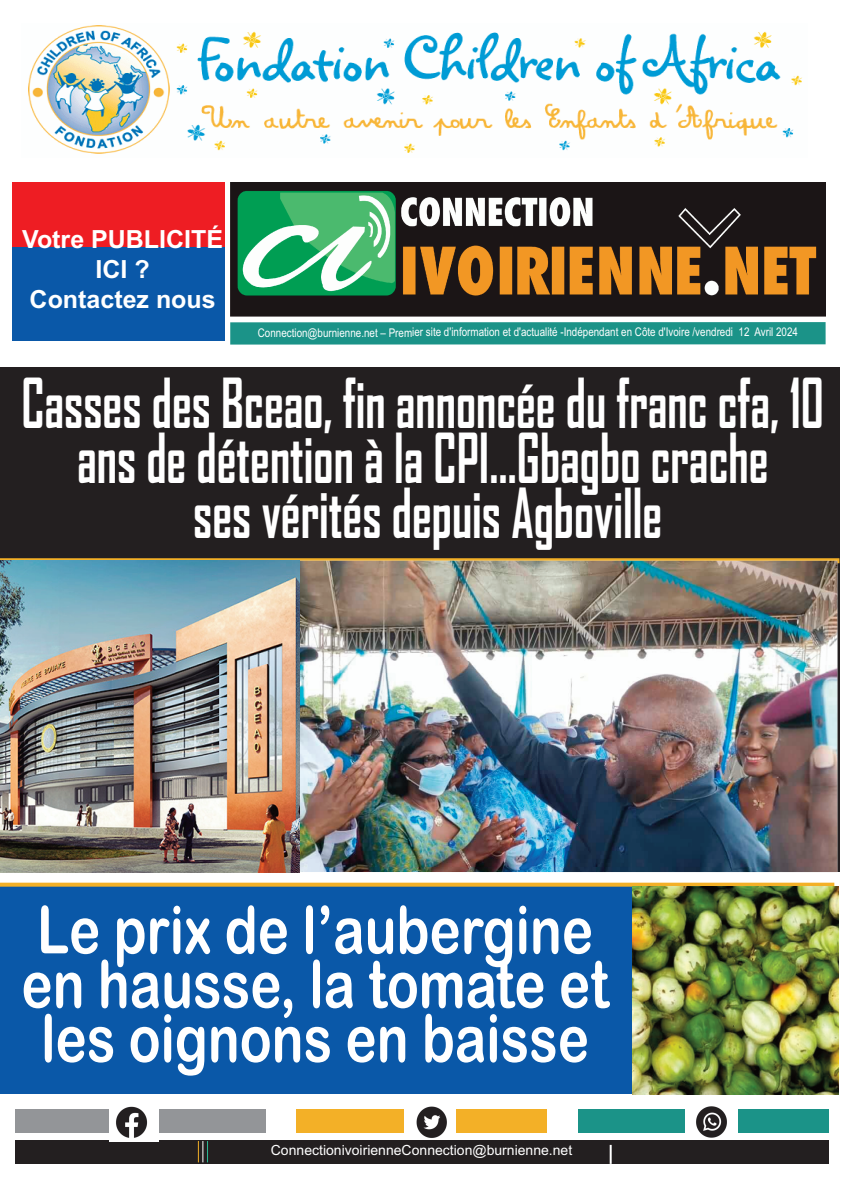
<style>
.page{position:relative;width:842px;height:1191px;background:#fff}
.page>*{position:absolute;margin:0;border:0;box-sizing:border-box;transform-origin:0 0}
.t1{font:700 66px/55px "Agency FB";color:#fff;text-align:center;scale:.75 1}
.t2{font:66px/54.2px "Arial Rounded MT Bold";color:#fff;scale:.8 1}
.t3{font:700 25px/30px "Arial";color:#fff;text-align:center}
.t4{font:14px "Arial";color:#fff}
.t5{font:12px "Arial Narrow";color:#fff}
</style>
<div class="page">
<div style="left:0;top:367px;width:839px;height:505px;background:#231f20"></div>
<div style="left:13px;top:182px;width:212px;height:66px;background:#ee1d23"></div>
<div style="left:12px;top:247px;width:213px;height:93px;background:#0a58a8"></div>
<div style="left:230px;top:322px;width:596px;height:22px;background:#1b9388"></div>
<img style="left:230px;top:182px;width:596px;height:135px">
<div style="left:0;top:886px;width:632px;height:208px;background:#0a58a8"></div>
<img style="left:28px;top:25px;width:774px;height:129px">
<svg style="left:0;top:558px;width:839px;height:5px;background:#caa142"></svg>
<img style="left:299px;top:561px;width:538px;height:311px">
<img style="left:0;top:561px;width:299px;height:311px">
<svg style="left:0;top:882px;width:834px;height:4px;background:#f5bd4b"></svg>
<img style="left:632px;top:886px;width:206px;height:208px">
<div style="left:15px;top:1108px;width:251px;height:24px;background:#939598"></div>
<div style="left:296px;top:1108px;width:251px;height:24px;background:#f3b027"></div>
<div style="left:577px;top:1108px;width:251px;height:24px;background:#1b9388"></div>
<div style="left:15px;top:1140px;width:813px;height:23px;background:#231f20"></div>
<img style="left:110px;top:1106px;width:48px;height:35px">
<img style="left:404px;top:1106px;width:52px;height:32px">
<img style="left:685px;top:1106px;width:52px;height:32px">
<svg style="left:198px;top:1141px;width:10px;height:21px"></svg>
<svg style="left:610px;top:1144px;width:2px;height:19px"></svg>
<h2 class="t3" style="left:22px;top:225px;width:202px">Votre PUBLICITÉ<br>ICI ?<br>Contactez nous</h2>
<p class="t5" style="left:258px;top:325px;width:542px">Connection@burnienne.net – Premier site d'information et d'actualité -Indépendant en Côte d'Ivoire /vendredi 12 Avril 2024</p>
<h1 class="t1" style="left:21px;top:377px;width:1072px">Casses des Bceao, fin annoncée du franc cfa, 10 ans de détention à la CPI…Gbagbo crache<br>ses vérités depuis Agboville</h1>
<h1 class="t2" style="left:21px;top:903px;width:736px">Le prix de l’aubergine en hausse, la tomate et les oignons en baisse</h1>
<p class="t4" style="left:271px;top:1142px;width:303px">ConnectionivoirienneConnection@burnienne.net</p>
</div>
